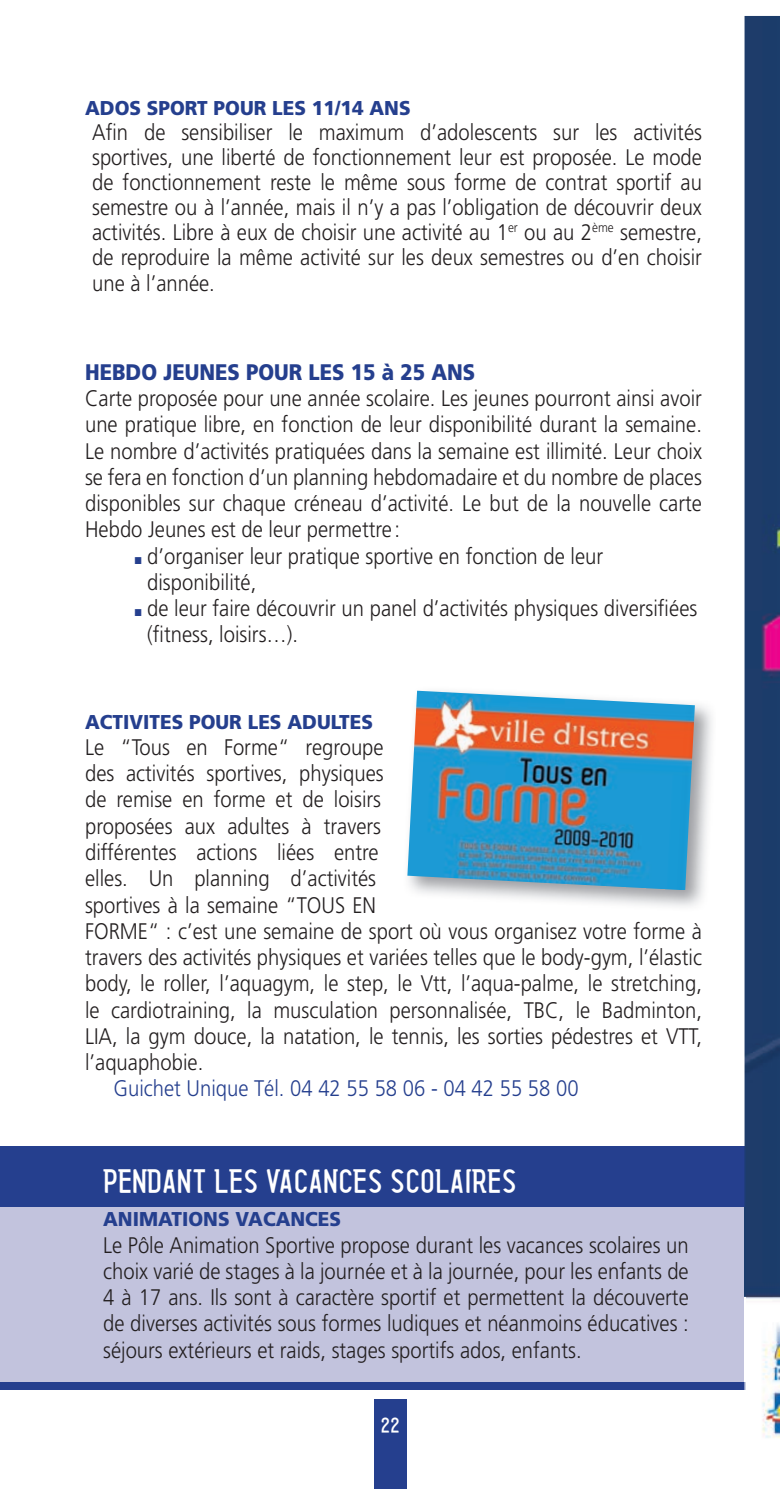
<style>
.page{position:relative;width:780px;height:1489px;background:#fff}
.page>*{position:absolute;margin:0;border:0;box-sizing:border-box;transform-origin:0 0}
.t1{font:700 27.5px "Barkpipe";color:#fff}
.t2{font:300 22.5px/26.2px "Frutiger";color:#231f20;text-align:justify;scale:.9 1}
.t3{font:300 22.5px "Frutiger";color:#253f8e;scale:.9 1}
.t4{font:900 22.5px "Frutiger";color:#253f8e;scale:.9 1}
.t5{font:900 20px "Frutiger";color:#253f8e;scale:.95 1}
.t6{font:700 17.5px "Barkpipe";color:#fff}
.s1{color:#253f8e}
</style>
<div class="page">
<div style="left:373px;top:1399px;width:33px;height:89px;background:#253f8e"></div>
<div style="left:0;top:1146px;width:745px;height:243px;background:#253f8e"></div>
<div style="left:0;top:1207px;width:745px;height:174px;background:#c2c3dd"></div>
<img style="left:415px;top:704px;width:297px;height:203px">
<img style="left:407px;top:690px;width:287px;height:200px">
<img style="left:744px;top:16px;width:36px;height:1422px">
<img style="left:744px;top:1146px;width:1px;height:243px">
<img style="left:744px;top:1207px;width:1px;height:174px">
<p class="t5" style="left:85px;top:96px;width:344px">ADOS SPORT POUR LES 11/14 ANS</p>
<p class="t2" style="left:92px;top:119px;width:679px;line-height:25.2px">Afin de sensibiliser le maximum d’adolescents sur les activités sportives, une liberté de fonctionnement leur est proposée. Le mode de fonctionnement reste le même sous forme de contrat sportif au semestre ou à l’année, mais il n’y a pas l’obligation de découvrir deux activités. Libre à eux de choisir une activité au 1<sup>er</sup> ou au 2<sup>ème</sup> semestre, de reproduire la même activité sur les deux semestres ou d’en choisir une à l’année.</p>
<p class="t4" style="left:85px;top:358px;width:435px">HEBDO JEUNES POUR LES 15 à 25 ANS</p>
<p class="t2" style="left:85px;top:385px;width:687px">Carte proposée pour une année scolaire. Les jeunes pourront ainsi avoir une pratique libre, en fonction de leur disponibilité durant la semaine.<br>Le nombre d’activités pratiquées dans la semaine est illimité. Leur choix se fera en fonction d’un planning hebdomadaire et du nombre de places disponibles sur chaque créneau d’activité. Le but de la nouvelle carte Hebdo Jeunes est de leur permettre :</p>
<p class="t2" style="left:147px;top:542px;width:508px;text-indent:-12px"><span class="s1">■</span> d’organiser leur pratique sportive en fonction de leur disponibilité,</p>
<p class="t2" style="left:147px;top:595px;width:612px;text-indent:-12px"><span class="s1">■</span> de leur faire découvrir un panel d’activités physiques diversifiées (fitness, loisirs…).</p>
<p class="t5" style="left:85px;top:709px;width:304px">ACTIVITES POUR LES ADULTES</p>
<p class="t2" style="left:85px;top:734px;width:687px;text-align:left">Le “Tous en Forme“ regroupe<br>des activités sportives, physiques<br>de remise en forme et de loisirs<br>proposées aux adultes à travers<br>différentes actions liées entre<br>elles. Un planning d’activités<br>sportives à la semaine “TOUS EN<br>FORME“ : c’est une semaine de sport où vous organisez votre forme à travers des activités physiques et variées telles que le body-gym, l’élastic body, le roller, l’aquagym, le step, le Vtt, l’aqua-palme, le stretching, le cardiotraining, la musculation personnalisée, TBC, le Badminton, LIA, la gym douce, la natation, le tennis, les sorties pédestres et VTT, l’aquaphobie.</p>
<p class="t3" style="left:113px;top:1075px;width:518px">Guichet Unique Tél. 04 42 55 58 06 - 04 42 55 58 00</p>
<p class="t1" style="left:103px;top:1160px;width:415px">PENDANT LES VACANCES SCOLAIRES</p>
<p class="t5" style="left:103px;top:1207px;width:252px">ANIMATIONS VACANCES</p>
<p class="t2" style="left:103px;top:1231px;width:652px">Le Pôle Animation Sportive propose durant les vacances scolaires un choix varié de stages à la journée et à la journée, pour les enfants de 4 à 17 ans. Ils sont à caractère sportif et permettent la découverte de diverses activités sous formes ludiques et néanmoins éducatives : séjours extérieurs et raids, stages sportifs ados, enfants.</p>
<p class="t6" style="left:380px;top:1411px;width:21px">22</p>
</div>
